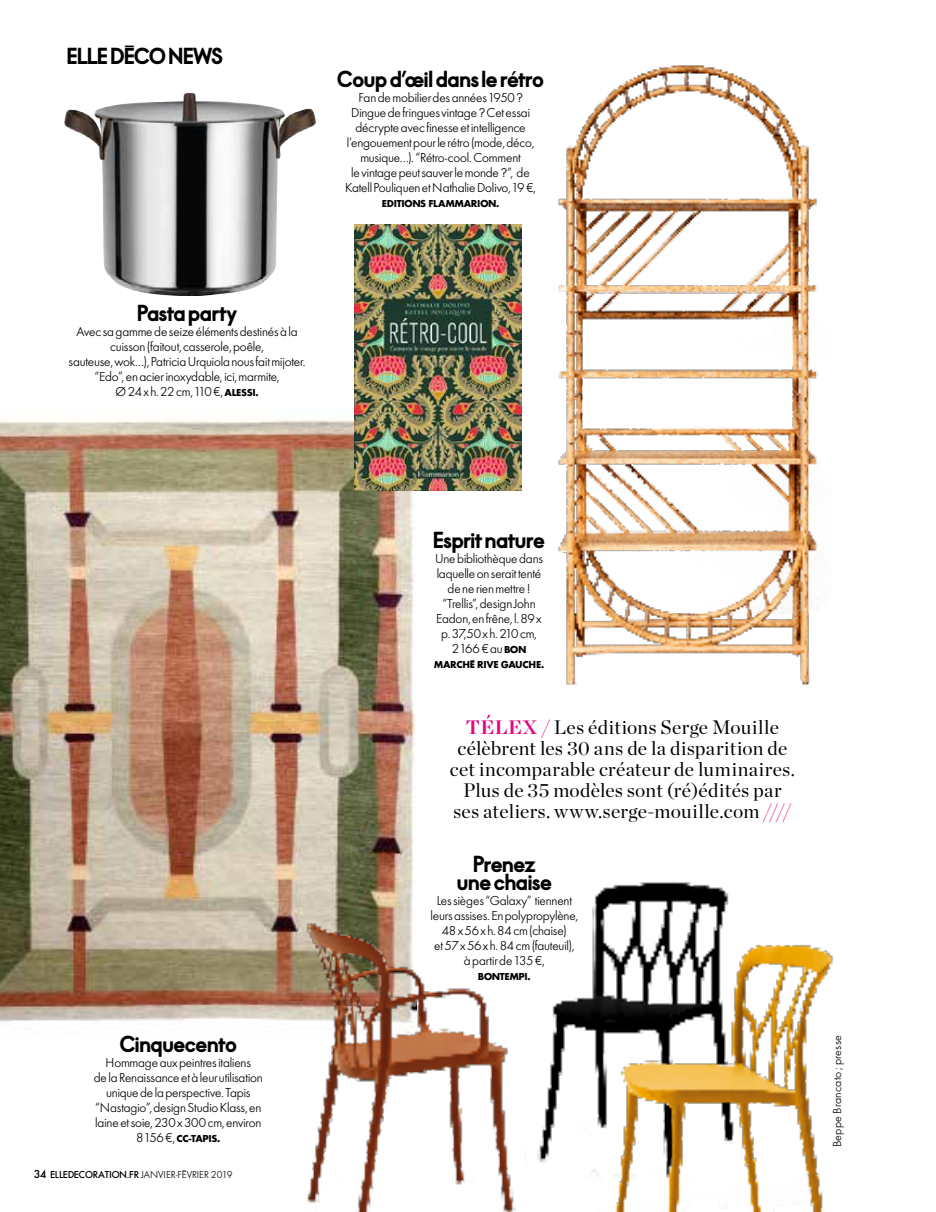
<style>
.page{position:relative;width:936px;height:1212px;background:#fff}
.page>*{position:absolute;margin:0;border:0;box-sizing:border-box;transform-origin:0 0}
.t1{font:800 21px/18px "Elle Nova C Std";letter-spacing:-.015em;color:#000;text-align:center}
.t2{font:19.5px/21px "Chronicle Display";letter-spacing:.015em;color:#000;text-align:center}
.t3{font:13.5px/15px "Elle Gabor Std Text";letter-spacing:-.015em;color:#000;text-align:center}
.t4{font:12px "Elle Gabor Std Text";letter-spacing:.02em;color:#000}
.t5{font:700 10.5px "Elle Gabor Std";letter-spacing:-.02em;color:#000}
.t6{font:10.5px "Elle Gabor Std Text";color:#000}
.s1{font-family:"Elle Gabor Std";font-weight:700;font-size:10.5px}
.s2{font-family:"Elle Gabor Std Text";font-weight:400;font-size:13.5px}
.s3{font-family:"Elle Gabor Std";font-weight:500;font-size:12px}
.s4{font-family:"Elle Gabor Std";font-weight:500}
.s5{font-weight:700;color:#e00785}
.s6{color:#e00785}
</style>
<div class="page">
<img style="left:0;top:407px;width:417px;height:615px">
<img style="left:64px;top:93px;width:252px;height:203px">
<img style="left:537px;top:906px;width:56px;height:268px">
<img style="left:593px;top:882px;width:240px;height:330px">
<img style="left:235px;top:824px;width:281px;height:388px">
<img style="left:558px;top:65px;width:261px;height:620px">
<img style="left:355px;top:224px;width:167px;height:266px">
<h1 class="t1" style="left:67px;top:48px;width:157px">ELLE DÉCO NEWS</h1>
<h1 class="t1" style="left:337px;top:71px;width:208px">Coup d’œil dans le rétro</h1>
<p class="t3" style="left:345px;top:90px;width:192px">Fan de mobilier des années 1950?<br>Dingue de fringues vintage? Cet essai décrypte avec finesse et intelligence l’engouement pour le rétro (mode, déco, musique…). “Rétro-cool. Comment<br>le vintage peut sauver le monde?”, de Katell Pouliquen et N athalie Dolivo, 19 €,</p>
<p class="t5" style="left:382px;top:197px;width:119px">EDITIONS FLAMMARION.</p>
<h1 class="t1" style="left:137px;top:305px;width:102px">Pasta party</h1>
<p class="t3" style="left:69px;top:324px;width:238px">Avec sa gamme de seize éléments destinés à la cuisson (faitout, casserole, poêle,<br>sauteuse, wok…), Patricia Urquiola nous fait mijoter. “Edo”, en acier inoxydable, ici, marmite,<br>Ø 24 x h. 22cm, 110€, <span class="s1">ALESSI.</span></p>
<h1 class="t1" style="left:120px;top:1035px;width:118px">Cinquecento</h1>
<p class="t3" style="left:94px;top:1055px;width:171px">Hommage aux peintres italiens<br>de la Renaissance et à leur utilisation unique de la perspective. Tapis<br>“N astagio”, design Studio Klass, en laine et soie, 230 x 300cm, environ</p>
<p class="t5" style="left:136px;top:1132px;width:86px"><span class="s2">8156€,</span> CC-TAPIS.</p>
<p class="t6" style="left:34px;top:1169px;width:200px"><span class="s3">34</span> <span class="s4">ELLEDECORATION.FR</span> janvier-février 2019</p>
<h1 class="t1" style="left:433px;top:531px;width:113px">Esprit nature</h1>
<p class="t3" style="left:435px;top:551px;width:109px">Une bibliothèque dans laquelle on serait tenté de ne rien mettre! “Trellis”, design John<br>Eadon, en frêne, l. 89 x p.37,50 x h. 210cm,<br>2166€ au <span class="s1">BON</span></p>
<p class="t5" style="left:434px;top:658px;width:112px">MARCHÉ RIVE GAUCHE.</p>
<h2 class="t2" style="left:450px;top:715px;width:346px"><span class="s5">TÉLEX /</span> Les éditions Serge Mouille célèbrent les 30 ans de la disparition de cet incomparable créateur de luminaires.<br>Plus de 35 modèles sont (ré)édités par ses ateliers. www.serge-mouille.com <span class="s6">////</span></h2>
<h1 class="t1" style="left:457px;top:856px;width:96px">Prenez une chaise</h1>
<p class="t3" style="left:430px;top:893px;width:149px">Les sièges “Galaxy” tiennent leurs assises. En polypropylène,<br>48 x 56 x h. 84 cm (chaise)<br>et 57 x 56 x h. 84 cm (fauteuil), à partir de 135 €,</p>
<p class="t5" style="left:478px;top:970px;width:54px">BONTEMPI.</p>
<p class="t4" style="left:830px;top:1147px;width:114px;rotate:-90deg">Beppe Brancato ; presse</p>
</div>
